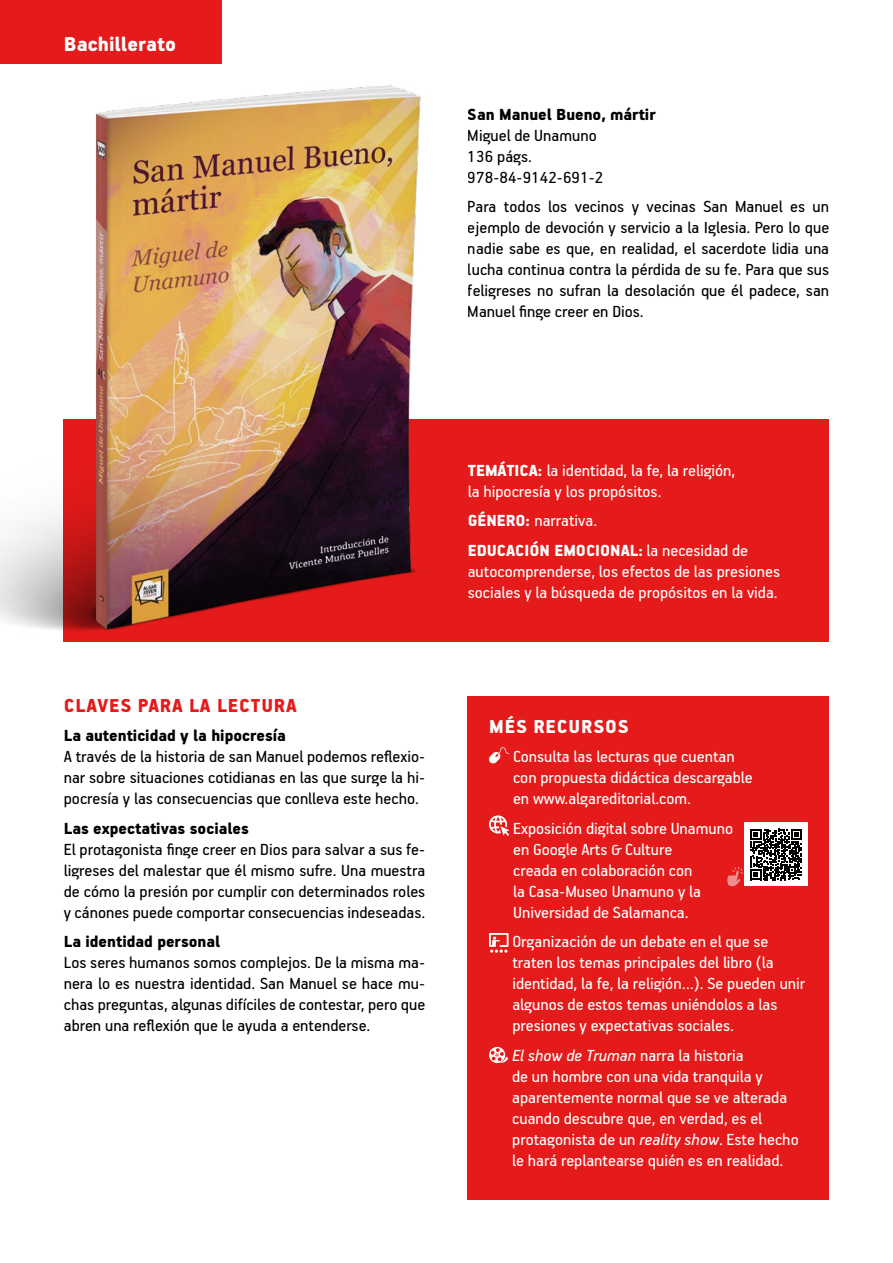
<style>
.page{position:relative;width:893px;height:1263px;background:#fff}
.page>*{position:absolute;margin:0;border:0;box-sizing:border-box;transform-origin:0 0}
.t1{font:900 22.5px "PF Handbook Pro";letter-spacing:.005em;color:#fff}
.t2{font:900 21px "PF Handbook Pro";letter-spacing:.04em;color:#e41b1a}
.t3{font:900 21px "PF Handbook Pro";letter-spacing:.04em;color:#fff}
.t4{font:18px/21px "PF Handbook Pro";color:#000;text-align:justify}
.t5{font:18px/21px "PF Handbook Pro";color:#fff}
.t6{font:900 18px "PF Handbook Pro";color:#000}
.t7{font:900 18px/29.5px "PF Handbook Pro";color:#fff}
.s1{font-weight:900}
.s2{font-weight:400}
.s3{font-style:italic}
</style>
<div class="page">
<div style="left:0;top:0;width:222px;height:64px;background:#e41b1a"></div>
<div style="left:64px;top:419px;width:765px;height:223px;background:#e41b1a"></div>
<div style="left:468px;top:696px;width:361px;height:503px;background:#e41b1a"></div>
<img style="left:0;top:85px;width:421px;height:557px">
<svg style="left:489px;top:747px;width:20px;height:17px"></svg>
<svg style="left:489px;top:815px;width:20px;height:21px"></svg>
<svg style="left:489px;top:933px;width:20px;height:20px"></svg>
<svg style="left:489px;top:1047px;width:19px;height:16px"></svg>
<div style="left:744px;top:822px;width:64px;height:64px;background:#fff"></div>
<svg style="left:750px;top:829px;width:52px;height:51px"></svg>
<svg style="left:727px;top:866px;width:16px;height:20px"></svg>
<p class="t1" style="left:64px;top:30px;width:114px">Bachillerato</p>
<p class="t6" style="left:468px;top:103px;width:189px">San Manuel Bueno, mártir</p>
<p class="t4" style="left:468px;top:124px;width:137px;text-align:left">Miguel de Unamuno<br>136 págs.<br>978-84-9142-691-2</p>
<p class="t4" style="left:468px;top:196px;width:363px">Para todos los vecinos y vecinas San Manuel es un ejemplo de devoción y servicio a la Iglesia. Pero lo que nadie sabe es que, en realidad, el sacerdote lidia una lucha continua contra la pérdida de su fe. Para que sus feligreses no sufran la desolación que él padece, san Manuel finge creer en Dios.</p>
<p class="t2" style="left:64px;top:692px;width:234px">CLAVES PARA LA LECTURA</p>
<p class="t6" style="left:64px;top:725px;width:224px">La autenticidad y la hipocresía</p>
<p class="t4" style="left:64px;top:745px;width:363px">A través de la historia de san Manuel podemos reflexio&shy;nar sobre situaciones cotidianas en las que surge la hi&shy;pocresía y las consecuencias que conlleva este hecho.</p>
<p class="t6" style="left:64px;top:817px;width:187px">Las expectativas sociales</p>
<p class="t4" style="left:64px;top:838px;width:363px">El protagonista finge creer en Dios para salvar a sus fe&shy;ligreses del malestar que él mismo sufre. Una muestra de cómo la presión por cumplir con determinados roles y cánones puede comportar consecuencias indeseadas.</p>
<p class="t6" style="left:64px;top:931px;width:158px">La identidad personal</p>
<p class="t4" style="left:64px;top:951px;width:363px">Los seres humanos somos complejos. De la misma ma&shy;nera lo es nuestra identidad. San Manuel se hace mu&shy;chas preguntas, algunas difíciles de contestar, pero que abren una reflexión que le ayuda a entenderse.</p>
<p class="t5" style="left:468px;top:459px;width:269px"><span class="s1">TEMÁTICA:</span> la identidad, la fe, la religión, la hipocresía y los propósitos.</p>
<p class="t7" style="left:468px;top:506px;width:282px">GÉNERO: <span class="s2">narrativa.<br></span>EDUCACIÓN EMOCIONAL: <span class="s2">la necesidad de</span></p>
<p class="t5" style="left:468px;top:560px;width:314px">autocomprenderse, los efectos de las presiones sociales y la búsqueda de propósitos en la vida.</p>
<p class="t3" style="left:489px;top:714px;width:141px">MÉS RECURSOS</p>
<p class="t5" style="left:513px;top:746px;width:241px">Consulta las lecturas que cuentan con propuesta didáctica descargable en www.algareditorial.com.</p>
<p class="t5" style="left:513px;top:817px;width:221px">Exposición digital sobre Unamuno en Google Arts &amp; Culture<br>creada en colaboración con<br>la Casa-Museo Unamuno y la<br>Universidad de Salamanca.</p>
<p class="t5" style="left:512px;top:931px;width:294px">Organización de un debate en el que se traten los temas principales del libro (la identidad, la fe, la religión…). Se pueden unir algunos de estos temas uniéndolos a las presiones y expectativas sociales.</p>
<p class="t5" style="left:512px;top:1044px;width:288px"><span class="s3">El show de Truman</span> narra la historia<br>de un hombre con una vida tranquila y aparentemente normal que se ve alterada cuando descubre que, en verdad, es el protagonista de un <span class="s3">reality show</span>. Este hecho le hará replantearse quién es en realidad.</p>
</div>
